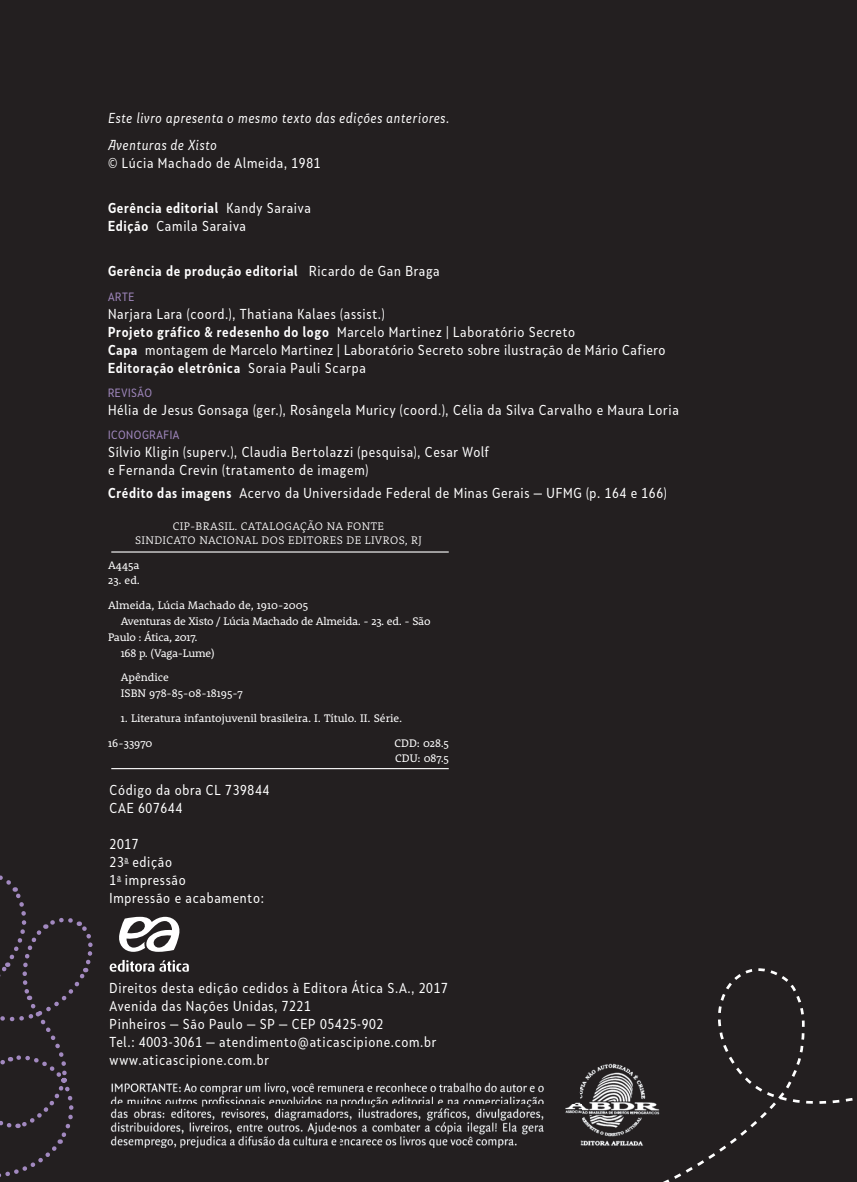
<style>
.page{position:relative;width:857px;height:1182px;background:#fff}
.page>*{position:absolute;margin:0;border:0;box-sizing:border-box;transform-origin:0 0}
.t1{font:13.5px/18px "Skola Sans Cn";letter-spacing:.05em;color:#fff}
.t2{font:italic 13.5px/27px "Skola Sans Cn";letter-spacing:.05em;color:#fff}
.t3{font:700 13.5px "Skola Sans Cn";letter-spacing:.05em;color:#fff}
.t4{font:11.25px/15.8px "Rooney";color:#fff}
.t5{font:11.25px "Rooney";letter-spacing:-.02em;color:#fff}
.t6{font:300 11.25px/13.5px "Rooney";letter-spacing:.025em;color:#fff;text-align:center}
.t7{font:11.25px "Skola Sans Cn";letter-spacing:.05em;color:#a289c0}
.s1{font-weight:700}
.s2{font-weight:400}
</style>
<div class="page">
<div style="left:0;top:0;width:856px;height:1182px;background:#231f20"></div>
<img style="left:110px;top:1082px;width:465px;height:66px">
<svg style="left:119px;top:917px;width:61px;height:35px"></svg>
<svg style="left:110px;top:960px;width:79px;height:12px"></svg>
<hr style="left:111px;top:551px;width:337px;height:1px;background:#fff">
<hr style="left:111px;top:768px;width:337px;height:1px;background:#fff">
<svg style="left:0;top:875px;width:92px;height:302px"></svg>
<svg style="left:585px;top:961px;width:272px;height:221px"></svg>
<p class="t2" style="left:108px;top:105px;width:342px">Este livro apresenta o mesmo texto das edições anteriores.<br>Aventuras de Xisto</p>
<p class="t1" style="left:108px;top:154px;width:214px">© Lúcia Machado de Almeida, 1981</p>
<p class="t1" style="left:108px;top:199px;width:204px"><span class="s1">Gerência editorial</span> Kandy Saraiva<br><span class="s1">Edição</span> Camila Saraiva</p>
<p class="t3" style="left:108px;top:263px;width:333px">Gerência de produção editorial <span class="s2">Ricardo de Gan Braga</span></p>
<p class="t7" style="left:108px;top:290px;width:28px">ARTE</p>
<p class="t1" style="left:108px;top:305px;width:559px">Narjara Lara (coord.), Thatiana Kalaes (assist.)<br><span class="s1">Projeto gráfico &amp; redesenho do logo</span> Marcelo Martinez | Laboratório Secreto<br><span class="s1">Capa</span> montagem de Marcelo Martinez | Laboratório Secreto sobre ilustração de Mário Cafiero <span class="s1">Editoração eletrônica</span> Soraia Pauli Scarpa</p>
<p class="t7" style="left:108px;top:386px;width:45px">REVISÃO</p>
<p class="t1" style="left:108px;top:401px;width:572px">Hélia de Jesus Gonsaga (ger.), Rosângela Muricy (coord.), Célia da Silva Carvalho e Maura Loria</p>
<p class="t7" style="left:108px;top:428px;width:73px">ICONOGRAFIA</p>
<p class="t1" style="left:108px;top:443px;width:383px">Sílvio Kligin (superv.), Claudia Bertolazzi (pesquisa), Cesar Wolf e Fernanda Crevin (tratamento de imagem)</p>
<p class="t1" style="left:108px;top:484px;width:560px"><span class="s1">Crédito das imagens</span> Acervo da Universidade Federal de Minas Gerais — UFMG (p. 164 e 166)</p>
<p class="t6" style="left:135px;top:519px;width:288px">CIP-BRASIL. CATALOGAÇÃO NA FONTE<br>SINDICATO NACIONAL DOS EDITORES DE LIVROS, RJ</p>
<p class="t4" style="left:108px;top:557px;width:33px">A445a</p>
<p class="t4" style="left:108px;top:572px;width:34px">23. ed.</p>
<p class="t4" style="left:108px;top:597px;width:201px">Almeida, Lúcia Machado de, 1910-2005</p>
<p class="t5" style="left:121px;top:614px;width:311px">Aventuras de Xisto / Lúcia Machado de Almeida. - 23. ed. - São</p>
<p class="t5" style="left:108px;top:629px;width:91px">Paulo : Ática, 2017.</p>
<p class="t5" style="left:121px;top:645px;width:95px">168 p. (Vaga-Lume)</p>
<p class="t4" style="left:121px;top:669px;width:123px">Apêndice<br>ISBN 978-85-08-18195-7</p>
<p class="t4" style="left:121px;top:710px;width:283px">1. Literatura infantojuvenil brasileira. I. Título. II. Série.</p>
<p class="t4" style="left:108px;top:734px;width:46px">16-33970</p>
<p class="t4" style="left:394px;top:734px;width:56px">CDD: 028.5<br>CDU: 087.5</p>
<p class="t1" style="left:110px;top:780px;width:161px">Código da obra CL 739844<br>CAE 607644</p>
<p class="t1" style="left:110px;top:834px;width:156px">2017<br>23<sup>a</sup> edição<br>1<sup>a</sup> impressão<br>Impressão e acabamento:</p>
<p class="t1" style="left:110px;top:978px;width:340px">Direitos desta edição cedidos à Editora Ática S.A., 2017<br>Avenida das Nações Unidas, 7221<br>Pinheiros — São Paulo — SP — CEP 05425-902<br>Tel.: 4003-3061 — atendimento@aticascipione.com.br www.aticascipione.com.br</p>
</div>
